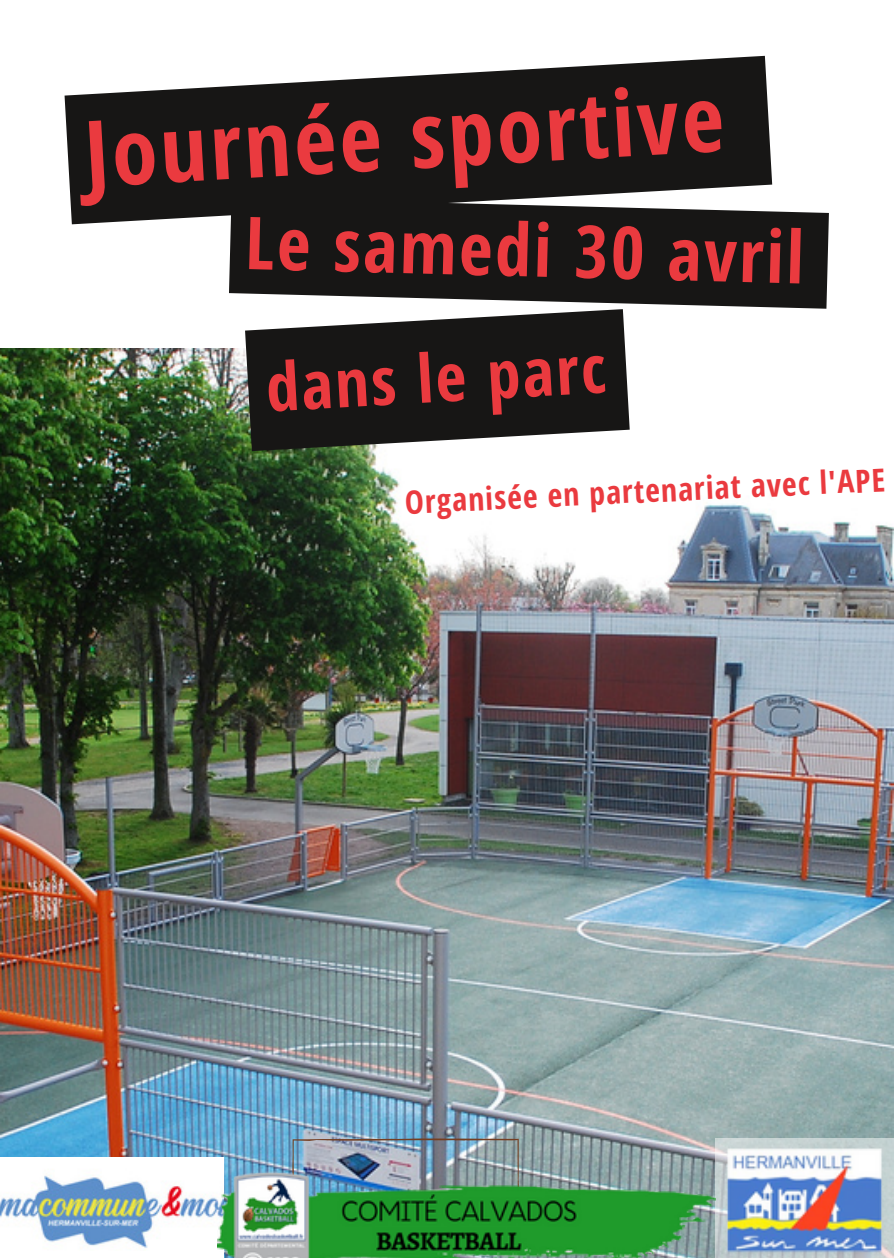
<style>
.page{position:relative;width:894px;height:1258px;background:#fff}
.page>*{position:absolute;margin:0;border:0;box-sizing:border-box;transform-origin:0 0}
.t1{font:700 91.8px "Open Sans Condensed";color:#ea3a3f}
.t2{font:700 72.9px "Open Sans Condensed";color:#ea3a3f}
.t3{font:700 66.9px "Open Sans Condensed";color:#ea3a3f}
.t4{font:700 31.8px "Open Sans Condensed";color:#ea3a3f}
</style>
<div class="page">
<img style="left:0;top:349px;width:893px;height:821px">
<svg style="left:65px;top:56px;width:763px;height:395px;fill:#171615"></svg>
<img style="left:715px;top:1138px;width:178px;height:120px">
<img style="left:0;top:1157px;width:223px;height:91px">
<img style="left:292px;top:1138px;width:227px;height:32px">
<img style="left:217px;top:1170px;width:498px;height:88px">
<p class="t1" style="left:82px;top:88px;width:641px;rotate:-3deg">Journée sportive</p>
<p class="t2" style="left:246px;top:194px;width:560px;rotate:1deg">Le samedi 30 avril</p>
<p class="t3" style="left:263px;top:339px;width:341px;rotate:-3deg">dans le parc</p>
<p class="t4" style="left:403px;top:481px;width:482px;rotate:-3deg">Organisée en partenariat avec l'APE</p>
</div>
